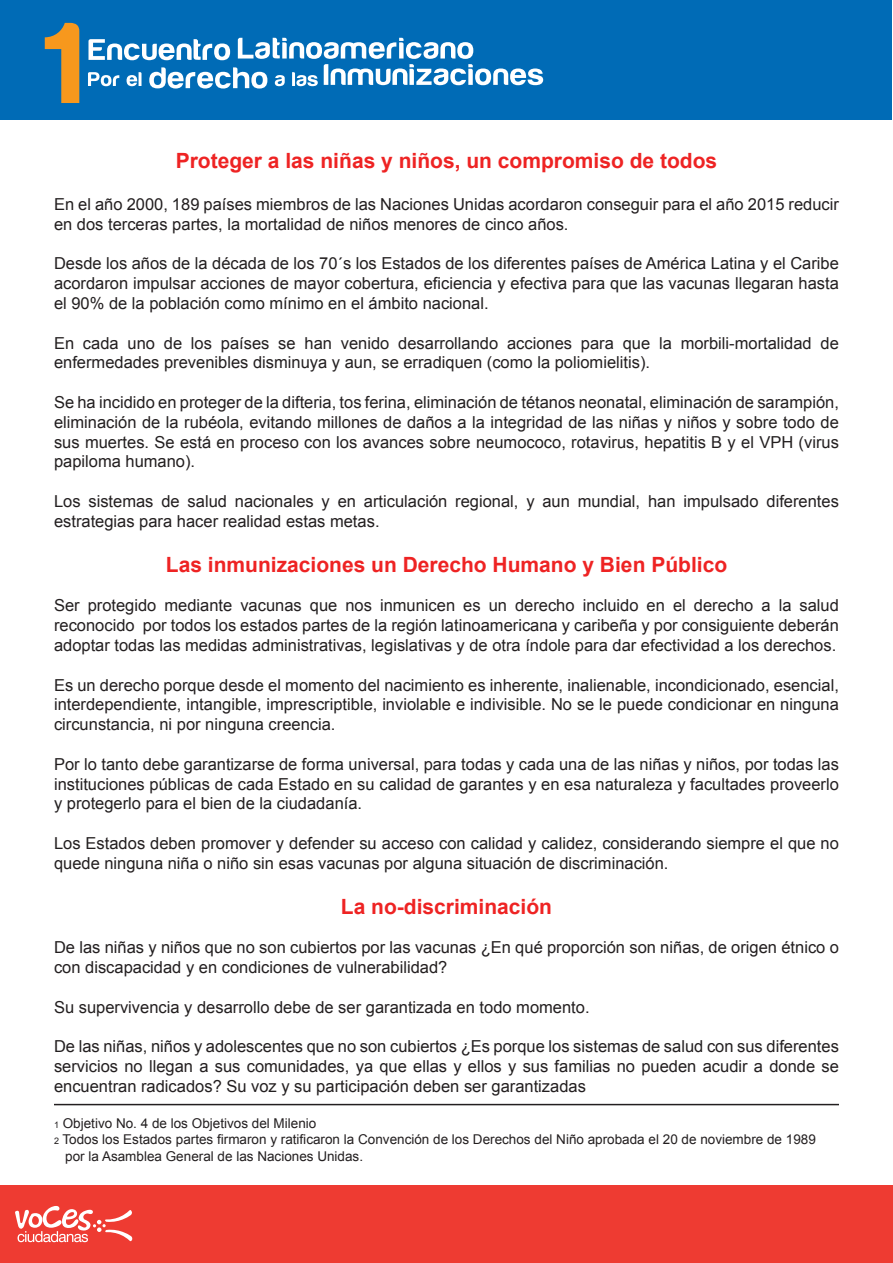
<style>
.page{position:relative;width:893px;height:1263px;background:#fff}
.page>*{position:absolute;margin:0;border:0;box-sizing:border-box;transform-origin:0 0}
.t1{font:700 21px "Arial";color:#ee2323}
.t2{font:16.5px/19.8px "Arial";color:#231f20;text-align:justify}
.t3{font:13.5px/16.2px "Arial";color:#231f20}
.s1{font-size:9px}
</style>
<div class="page">
<div style="left:0;top:1185px;width:893px;height:78px;background:#ee3b32"></div>
<svg style="left:15px;top:1206px;width:118px;height:36px"></svg>
<div style="left:0;top:0;width:891px;height:119px;background:#006bb6"></div>
<svg style="left:45px;top:23px;width:34px;height:80px"></svg>
<svg style="left:88px;top:38px;width:455px;height:51px"></svg>
<hr style="left:54px;top:1104px;width:785px;height:1px;background:#231f20">
<p class="t1" style="left:176px;top:147px;width:543px">Proteger a las niñas y niños, un compromiso de todos</p>
<p class="t2" style="left:54px;top:194px;width:786px">En el año 2000, 189 países miembros de las Naciones Unidas acordaron conseguir para el año 2015 reducir en dos terceras partes, la mortalidad de niños menores de cinco años.</p>
<p class="t2" style="left:54px;top:254px;width:786px">Desde los años de la década de los 70´s los Estados de los diferentes países de América Latina y el Caribe acordaron impulsar acciones de mayor cobertura, eficiencia y efectiva para que las vacunas llegaran hasta el 90% de la población como mínimo en el ámbito nacional.</p>
<p class="t2" style="left:54px;top:333px;width:786px">En cada uno de los países se han venido desarrollando acciones para que la morbili-mortalidad de enfermedades prevenibles disminuya y aun, se erradiquen (como la poliomielitis).</p>
<p class="t2" style="left:54px;top:392px;width:786px">Se ha incidido en proteger de la difteria, tos ferina, eliminación de tétanos neonatal, eliminación de sarampión, eliminación de la rubéola, evitando millones de daños a la integridad de las niñas y niños y sobre todo de sus muertes. Se está en proceso con los avances sobre neumococo, rotavirus, hepatitis B y el VPH (virus papiloma humano).</p>
<p class="t2" style="left:54px;top:491px;width:786px">Los sistemas de salud nacionales y en articulación regional, y aun mundial, han impulsado diferentes estrategias para hacer realidad estas metas.</p>
<p class="t1" style="left:166px;top:550px;width:563px">Las inmunizaciones un Derecho Humano y Bien Público</p>
<p class="t2" style="left:54px;top:596px;width:786px">Ser protegido mediante vacunas que nos inmunicen es un derecho incluido en el derecho a la salud reconocido por todos los estados partes de la región latinoamericana y caribeña y por consiguiente deberán adoptar todas las medidas administrativas, legislativas y de otra índole para dar efectividad a los derechos.</p>
<p class="t2" style="left:54px;top:675px;width:786px">Es un derecho porque desde el momento del nacimiento es inherente, inalienable, incondicionado, esencial, interdependiente, intangible, imprescriptible, inviolable e indivisible. No se le puede condicionar en ninguna circunstancia, ni por ninguna creencia.</p>
<p class="t2" style="left:54px;top:754px;width:786px">Por lo tanto debe garantizarse de forma universal, para todas y cada una de las niñas y niños, por todas las instituciones públicas de cada Estado en su calidad de garantes y en esa naturaleza y facultades proveerlo y protegerlo para el bien de la ciudadanía.</p>
<p class="t2" style="left:54px;top:833px;width:786px">Los Estados deben promover y defender su acceso con calidad y calidez, considerando siempre el que no quede ninguna niña o niño sin esas vacunas por alguna situación de discriminación.</p>
<p class="t1" style="left:341px;top:892px;width:213px">La no-discriminación</p>
<p class="t2" style="left:54px;top:938px;width:786px">De las niñas y niños que no son cubiertos por las vacunas ¿En qué proporción son niñas, de origen étnico o con discapacidad y en condiciones de vulnerabilidad?</p>
<p class="t2" style="left:54px;top:997px;width:537px">Su supervivencia y desarrollo debe de ser garantizada en todo momento.</p>
<p class="t2" style="left:54px;top:1037px;width:786px">De las niñas, niños y adolescentes que no son cubiertos ¿Es porque los sistemas de salud con sus diferentes servicios no llegan a sus comunidades, ya que ellas y ellos y sus familias no pueden acudir a donde se encuentran radicados? Su voz y su participación deben ser garantizadas</p>
<p class="t3" style="left:54px;top:1115px;width:264px"><span class="s1">1</span> Objetivo No. 4 de los Objetivos del Milenio</p>
<p class="t3" style="left:65px;top:1132px;width:752px;text-indent:-11px"><span class="s1">2</span> Todos los Estados partes firmaron y ratificaron la Convención de los Derechos del Niño aprobada el 20 de noviembre de 1989 por la Asamblea General de las Naciones Unidas.</p>
</div>
